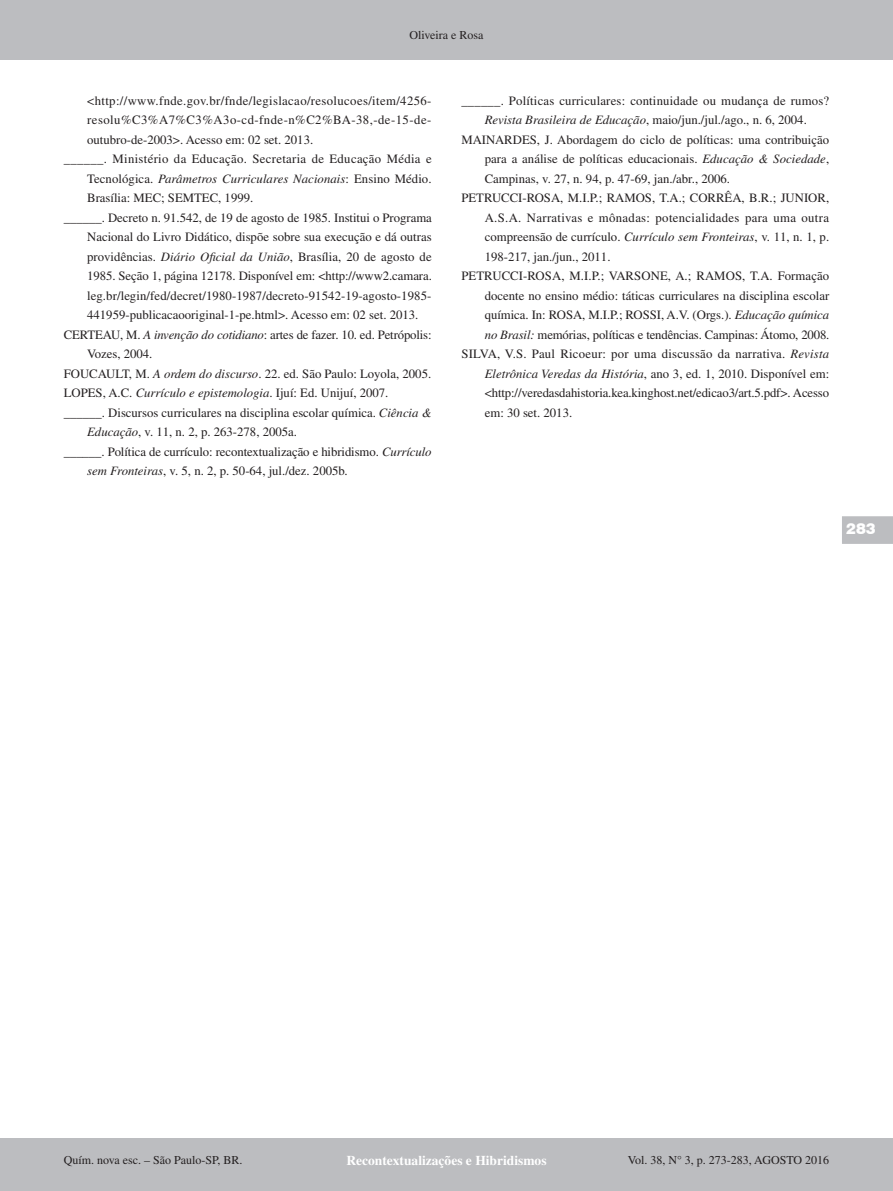
<style>
.page{position:relative;width:893px;height:1191px;background:#fff}
.page>*{position:absolute;margin:0;border:0;box-sizing:border-box;transform-origin:0 0}
.t1{font:900 15px "Swiss 721 BT";color:#fff}
.t2{font:700 13.5px "Times";color:#fff}
.Bibliografia{font:12.75px/19.5px "Times";color:#231f20;text-align:justify}
.t3{font:12px "Times";color:#231f20}
.s1{font-style:italic}
</style>
<div class="page">
<div style="left:0;top:0;width:893px;height:60px;background:#bcbdc0"></div>
<div style="left:0;top:1138px;width:893px;height:53px;background:#bcbdc0"></div>
<svg style="left:842px;top:516px;width:51px;height:28px"></svg>
<p class="t3" style="left:409px;top:28px;width:76px">Oliveira e Rosa</p>
<p class="Bibliografia" style="left:87px;top:90px;width:346px">&lt;http://www.fnde.gov.br/fnde/legislacao/resolucoes/item/4256- resolu%C3%A7%C3%A3o-cd-fnde-n%C2%BA-38,-de-15-de&shy;outubro-de-2003&gt;. Acesso em: 02 set. 2013.</p>
<p class="Bibliografia" style="left:87px;top:149px;width:346px;text-indent:-23px">______. Ministério da Educação. Secretaria de Educação Média e Tecnológica. <span class="s1">Parâmetros Curriculares Nacionais</span>: Ensino Médio.<br>Brasília: MEC; SEMTEC, 1999.</p>
<p class="Bibliografia" style="left:87px;top:207px;width:346px;text-indent:-23px">______. Decreto n. 91.542, de 19 de agosto de 1985. Institui o Programa Nacional do Livro Didático, dispõe sobre sua execução e dá outras providências. <span class="s1">Diário Oficial da União</span>, Brasília, 20 de agosto de 1985. Seção 1, página 12178. Disponível em: &lt;http://www2.camara. leg.br/legin/fed/decret/1980-1987/decreto-91542-19-agosto-1985- 441959-publicacaooriginal-1-pe.html&gt;. Acesso em: 02 set. 2013.</p>
<p class="Bibliografia" style="left:87px;top:324px;width:346px;text-indent:-23px">CERTEAU, M. <span class="s1">A invenção do cotidiano</span>: artes de fazer. 10. ed. Petrópolis:<br>Vozes, 2004.</p>
<p class="Bibliografia" style="left:64px;top:363px;width:369px">FOUCAULT, M. <span class="s1">A ordem do discurso</span>. 22. ed. São Paulo: Loyola, 2005.</p>
<p class="Bibliografia" style="left:64px;top:383px;width:326px">LOPES, A.C. <span class="s1">Currículo e epistemologia</span>. Ijuí: Ed. Unijuí, 2007.</p>
<p class="Bibliografia" style="left:87px;top:402px;width:346px;text-indent:-23px">______. Discursos curriculares na disciplina escolar química. <span class="s1">Ciência &amp;<br>Educação</span>, v. 11, n. 2, p. 263-278, 2005a.</p>
<p class="Bibliografia" style="left:87px;top:441px;width:346px;text-indent:-23px">______. Política de currículo: recontextualização e hibridismo. <span class="s1">Currículo sem Fronteiras</span>, v. 5, n. 2, p. 50-64, jul./dez. 2005b.</p>
<p class="Bibliografia" style="left:461px;top:90px;width:369px;text-align:center">______. Políticas curriculares: continuidade ou mudança de rumos?<br><span class="s1">Revista Brasileira de Educação</span>, maio/jun./jul./ago., n. 6, 2004.</p>
<p class="Bibliografia" style="left:485px;top:129px;width:346px;text-indent:-23px">MAINARDES, J. Abordagem do ciclo de políticas: uma contribuição para a análise de políticas educacionais. <span class="s1">Educação &amp; Sociedade</span>, Campinas, v. 27, n. 94, p. 47-69, jan./abr., 2006.</p>
<p class="Bibliografia" style="left:485px;top:188px;width:346px;text-indent:-23px">PETRUCCI-ROSA, M.I.P.; RAMOS, T.A.; CORRÊA, B.R.; JUNIOR, A.S.A. Narrativas e mônadas: potencialidades para uma outra compreensão de currículo. <span class="s1">Currículo sem Fronteiras</span>, v. 11, n. 1, p.<br>198-217, jan./jun., 2011.</p>
<p class="Bibliografia" style="left:485px;top:266px;width:346px;text-indent:-23px">PETRUCCI-ROSA, M.I.P.; VARSONE, A.; RAMOS, T.A. Formação docente no ensino médio: táticas curriculares na disciplina escolar química. In: ROSA, M.I.P.; ROSSI, A.V. (Orgs.). <span class="s1">Educação química no Brasil:</span> memórias, políticas e tendências. Campinas: Átomo, 2008.</p>
<p class="Bibliografia" style="left:485px;top:344px;width:346px;text-indent:-23px">SILVA, V.S. Paul Ricoeur: por uma discussão da narrativa. <span class="s1">Revista Eletrônica Veredas da História</span>, ano 3, ed. 1, 2010. Disponível em: &lt;http://veredasdahistoria.kea.kinghost.net/edicao3/art.5.pdf&gt;. Acesso em: 30 set. 2013.</p>
<p class="t1" style="left:846px;top:519px;width:31px">283</p>
<p class="t3" style="left:64px;top:1153px;width:180px">Quím. nova esc. – São Paulo-SP, BR.</p>
<p class="t2" style="left:346px;top:1152px;width:202px">Recontextualizações e Hibridismos</p>
<p class="t3" style="left:628px;top:1153px;width:203px">Vol. 38, N° 3, p. 273-283, AGOSTO 2016</p>
</div>
